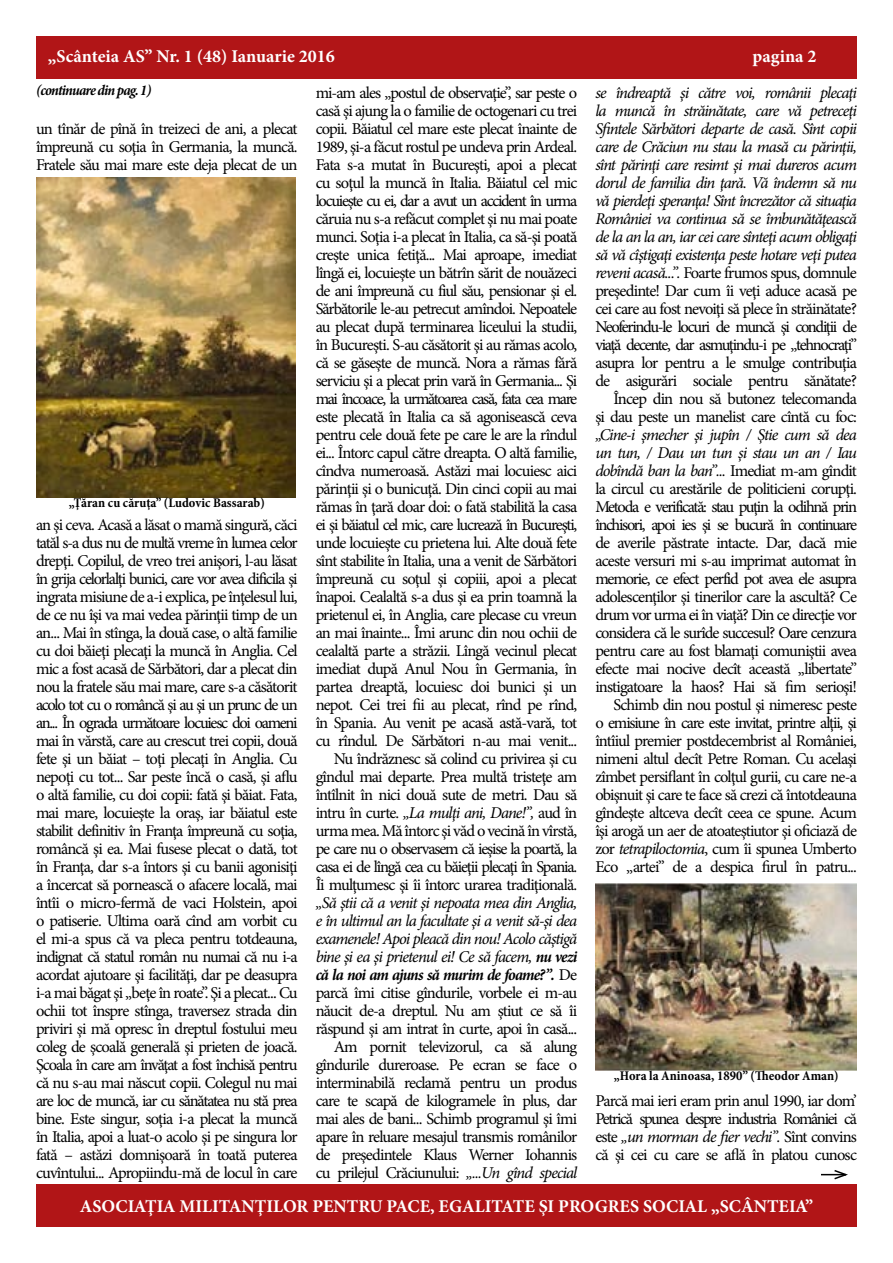
<style>
.page{position:relative;width:893px;height:1263px;background:#fff}
.page>*{position:absolute;margin:0;border:0;box-sizing:border-box;transform-origin:0 0}
.t1{font:700 18px "Minion Pro";color:#fff}
.t2{font:16.5px/18px "Minion Pro";letter-spacing:-.055em;color:#000;text-align:justify}
.t3{font:italic 16.5px/18px "Minion Pro";letter-spacing:-.06em;color:#000;text-align:right}
.t4{font:italic 700 condensed 15px "Minion Pro";letter-spacing:-.055em;color:#000}
.t5{font:700 condensed 13.5px "Minion Pro";color:#000}
.s1{font-style:italic}
.s2{font-weight:700;font-style:italic;font-stretch:condensed}
.s3{font-style:normal}
</style>
<div class="page">
<div style="left:36px;top:1185px;width:821px;height:42px;background:#b11517"></div>
<div style="left:36px;top:36px;width:820px;height:42px;background:#b11517"></div>
<img style="left:36px;top:177px;width:260px;height:320px">
<img style="left:595px;top:883px;width:262px;height:187px">
<svg style="left:821px;top:1170px;width:27px;height:10px"></svg>
<p class="t1" style="left:48px;top:43px;width:289px">„Scânteia AS” Nr. 1 (48) Ianuarie 2016</p>
<p class="t1" style="left:752px;top:43px;width:66px">pagina 2</p>
<p class="t4" style="left:36px;top:79px;width:117px">(continuare din pag. 1)</p>
<p class="t2" style="left:36px;top:119px;width:263px">un tînăr de pînă în treizeci de ani, a plecat împreună cu soţia în Germania, la muncă.<br>Fratele său mai mare este deja plecat de un</p>
<p class="t2" style="left:316px;top:83px;width:263px;text-align:right">mi-am ales „postul de observaţie”, sar peste o casă şi ajung la o familie de octogenari cu trei copii. Băiatul cel mare este plecat înainte de 1989, şi-a făcut rostul pe undeva prin Ardeal.<br>Fata s-a mutat în Bucureşti, apoi a plecat cu soţul la muncă în Italia. Băiatul cel mic locuieşte cu ei, dar a avut un accident în urma căruia nu s-a refăcut complet şi nu mai poate munci. Soţia i-a plecat în Italia, ca să-şi poată creşte unica fetiţă... Mai aproape, imediat lîngă ei, locuieşte un bătrîn sărit de nouăzeci de ani împreună cu fiul său, pensionar şi el.<br>Sărbătorile le-au petrecut amîndoi. Nepoatele au plecat după terminarea liceului la studii, în Bucureşti. S-au căsătorit şi au rămas acolo, că se găseşte de muncă. Nora a rămas fără serviciu şi a plecat prin vară în Germania... Şi mai încoace, la următoarea casă, fata cea mare este plecată în Italia ca să agonisească ceva pentru cele două fete pe care le are la rîndul ei... Întorc capul către dreapta. O altă familie, cîndva numeroasă. Astăzi mai locuiesc aici părinţii şi o bunicuţă. Din cinci copii au mai rămas în ţară doar doi: o fată stabilită la casa ei şi băiatul cel mic, care lucrează în Bucureşti, unde locuieşte cu prietena lui. Alte două fete sînt stabilite în Italia, una a venit de Sărbători împreună cu soţul şi copiii, apoi a plecat înapoi. Cealaltă s-a dus şi ea prin toamnă la prietenul ei, în Anglia, care plecase cu vreun an mai înainte... Îmi arunc din nou ochii de cealaltă parte a străzii. Lîngă vecinul plecat imediat după Anul Nou în Germania, în partea dreaptă, locuiesc doi bunici şi un nepot. Cei trei fii au plecat, rînd pe rînd, în Spania. Au venit pe acasă astă-vară, tot cu rîndul. De Sărbători n-au mai venit...<br>Nu îndrăznesc să colind cu privirea şi cu gîndul mai departe. Prea multă tristeţe am întîlnit în nici două sute de metri. Dau să intru în curte. <span class="s1">„La mulţi ani, Dane!”,</span> aud în urma mea. Mă întorc şi văd o vecină în vîrstă, pe care nu o observasem că ieşise la poartă, la casa ei de lîngă cea cu băieţii plecaţi în Spania.<br>Îi mulţumesc şi îi întorc urarea tradiţională.</p>
<p class="t2" style="left:316px;top:893px;width:263px;text-align:right"><span class="s1">„Să ştii că a venit şi nepoata mea din Anglia, e în ultimul an la facultate şi a venit să-şi dea examenele! Apoi pleacă din nou! Acolo căştigă bine şi ea şi prietenul ei! Ce să facem,</span> <span class="s2">nu vezi că la noi am ajuns să murim de foame?”.</span> De parcă îmi citise gîndurile, vorbele ei m-au năucit de-a dreptul. Nu am ştiut ce să îi răspund şi am intrat în curte, apoi în casă...<br>Am pornit televizorul, ca să alung gîndurile dureroase. Pe ecran se face o interminabilă reclamă pentru un produs care te scapă de kilogramele în plus, dar mai ales de bani... Schimb programul şi îmi apare în reluare mesajul transmis românilor de preşedintele Klaus Werner Iohannis cu prilejul Crăciunului: <span class="s1">„...Un gînd special</span></p>
<p class="t3" style="left:595px;top:83px;width:263px">se îndreaptă şi către voi, românii plecaţi la muncă în străinătate, care vă petreceţi Sfintele Sărbători departe de casă. Sînt copii care de Crăciun nu stau la masă cu părinţii, sînt părinţi care resimt şi mai dureros acum dorul de familia din ţară. Vă îndemn să nu vă pierdeţi speranţa! Sînt încrezător că situaţia României va continua să se îmbunătăţească de la an la an, iar cei care sînteţi acum obligaţi să vă cîştigaţi existenţa peste hotare veţi putea reveni acasă...”. <span class="s3">Foarte frumos spus, domnule preşedinte! Dar cum îi veţi aduce acasă pe cei care au fost nevoiţi să plece în străinătate?<br>Neoferindu-le locuri de muncă şi condiţii de viaţă decente, dar asmuţindu-i pe „tehnocraţi” asupra lor pentru a le smulge contribuţia de asigurări sociale pentru sănătate?<br>Încep din nou să butonez telecomanda<br>şi dau peste un manelist care cîntă cu foc:</span></p>
<p class="t2" style="left:595px;top:425px;width:263px;text-align:right"><span class="s1">„Cine-i şmecher şi jupîn / Ştie cum să dea un tun, / Dau un tun şi stau un an / Iau dobîndă ban la ban”...</span> Imediat m-am gîndit la circul cu arestările de politicieni corupţi.<br>Metoda e verificată: stau puţin la odihnă prin închisori, apoi ies şi se bucură în continuare de averile păstrate intacte. Dar, dacă mie aceste versuri mi s-au imprimat automat în memorie, ce efect perfid pot avea ele asupra adolescenţilor şi tinerilor care la ascultă? Ce drum vor urma ei în viaţă? Din ce direcţie vor considera că le surîde succesul? Oare cenzura pentru care au fost blamaţi comuniştii avea efecte mai nocive decît această „libertate” instigatoare la haos? Hai să fim serioşi!<br>Schimb din nou postul şi nimeresc peste<br>o emisiune în care este invitat, printre alţii, şi întîiul premier postdecembrist al României, nimeni altul decît Petre Roman. Cu acelaşi zîmbet persiflant în colţul gurii, cu care ne-a obişnuit şi care te face să crezi că întotdeauna gîndeşte altceva decît ceea ce spune. Acum îşi arogă un aer de atoateştiutor şi oficiază de zor <span class="s1">tetrapiloctomia</span>, cum îi spunea Umberto Eco „artei” de a despica firul în patru...</p>
<p class="t5" style="left:69px;top:493px;width:197px">„Ţăran cu căruţa” (Ludovic Bassarab)</p>
<p class="t2" style="left:36px;top:515px;width:263px">an şi ceva. Acasă a lăsat o mamă singură, căci tatăl s-a dus nu de multă vreme în lumea celor drepţi. Copilul, de vreo trei anişori, l-au lăsat în grija celorlalţi bunici, care vor avea dificila şi ingrata misiune de a-i explica, pe înţelesul lui, de ce nu îşi va mai vedea părinţii timp de un an... Mai în stînga, la două case, o altă familie cu doi băieţi plecaţi la muncă în Anglia. Cel mic a fost acasă de Sărbători, dar a plecat din nou la fratele său mai mare, care s-a căsătorit acolo tot cu o româncă şi au şi un prunc de un an... În ograda următoare locuiesc doi oameni mai în vărstă, care au crescut trei copii, două fete şi un băiat – toţi plecaţi în Anglia. Cu nepoţi cu tot... Sar peste încă o casă, şi aflu o altă familie, cu doi copii: fată şi băiat. Fata, mai mare, locuieşte la oraş, iar băiatul este stabilit definitiv în Franţa împreună cu soţia, româncă şi ea. Mai fusese plecat o dată, tot în Franţa, dar s-a întors şi cu banii agonisiţi a încercat să pornească o afacere locală, mai întîi o micro-fermă de vaci Holstein, apoi o patiserie. Ultima oară cînd am vorbit cu el mi-a spus că va pleca pentru totdeauna, indignat că statul român nu numai că nu i-a acordat ajutoare şi facilităţi, dar pe deasupra i-a mai băgat şi „beţe în roate”. Şi a plecat... Cu ochii tot înspre stînga, traversez strada din priviri şi mă opresc în dreptul fostului meu coleg de şcoală generală şi prieten de joacă.<br>Şcoala în care am învăţat a fost închisă pentru că nu s-au mai născut copii. Colegul nu mai are loc de muncă, iar cu sănătatea nu stă prea bine. Este singur, soţia i-a plecat la muncă în Italia, apoi a luat-o acolo şi pe singura lor fată – astăzi domnişoară în toată puterea cuvîntului... Apropiindu-mă de locul în care</p>
<p class="t5" style="left:614px;top:1066px;width:226px">„Hora la Aninoasa, 1890” (Theodor Aman)</p>
<p class="t2" style="left:595px;top:1092px;width:263px">Parcă mai ieri eram prin anul 1990, iar dom’ Petrică spunea despre industria României că este <span class="s1">„un morman de fier vechi”.</span> Sînt convins că şi cei cu care se află în platou cunosc</p>
<p class="t1" style="left:80px;top:1194px;width:735px">ASOCIAŢIA MILITANŢILOR PENTRU PACE, EGALITATE ŞI PROGRES SOCIAL „SCÂNTEIA”</p>
</div>
